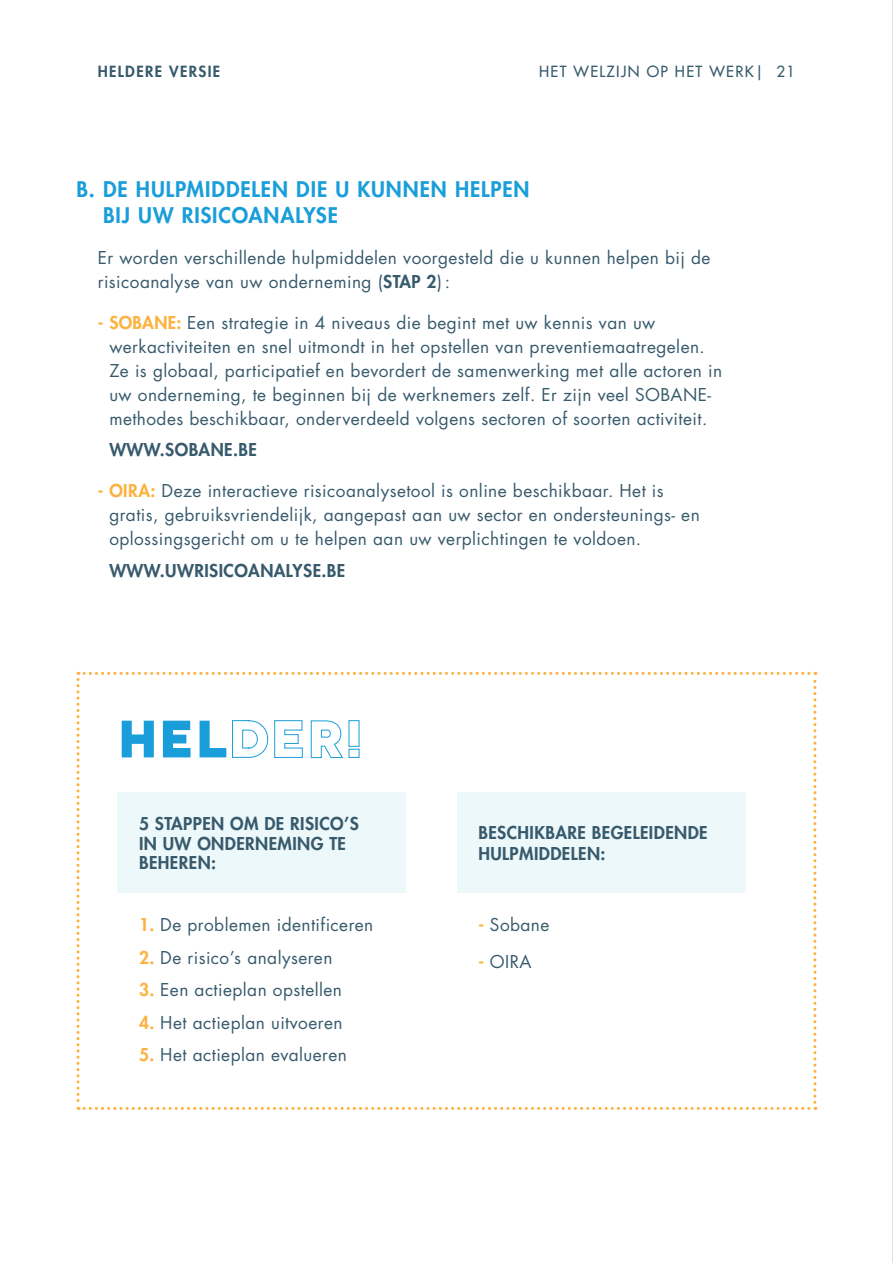
<style>
.page{position:relative;width:893px;height:1263px;background:#fff}
.page>*{position:absolute;margin:0;border:0;box-sizing:border-box;transform-origin:0 0}
.t1{font:800 expanded 52.5px "Novecento";letter-spacing:.025em;color:#1a9ed9}
.t2{font:800 21px/25.5px "Futura Std";letter-spacing:.045em;color:#1a9ed9}
.t3{font:17.25px/24px "Futura Std";letter-spacing:.025em;color:#375a6c}
.t4{font:800 17.25px/19.5px "Futura Std";letter-spacing:.025em;color:#375a6c}
.t5{font:500 15px "Futura Std";letter-spacing:.09em;color:#375a6c}
.t6{font:800 15px "Futura Std";letter-spacing:.09em;color:#375a6c}
.s1{font-weight:800}
.s2{font-weight:800;color:#fcb23f}
</style>
<div class="page">
<svg style="left:77px;top:672px;width:739px;height:438px"></svg>
<div style="left:457px;top:792px;width:288px;height:101px;background:#edf8fb"></div>
<div style="left:118px;top:792px;width:288px;height:101px;background:#edf8fb"></div>
<hr style="left:892px;top:0;width:1px;height:1263px;background:#bdc3cc">
<p class="t6" style="left:98px;top:62px;width:124px">HELDERE VERSIE</p>
<p class="t5" style="left:539px;top:62px;width:258px">HET WELZIJN OP HET WERK| 21</p>
<p class="t2" style="left:103px;top:177px;width:428px;text-indent:-26px">B. DE HULPMIDDELEN DIE U KUNNEN HELPEN<br>BIJ UW RISICOANALYSE</p>
<p class="t3" style="left:98px;top:246px;width:614px">Er worden verschillende hulpmiddelen voorgesteld die u kunnen helpen bij de risicoanalyse van uw onderneming (<span class="s1">STAP 2</span>) :</p>
<p class="t3" style="left:109px;top:311px;width:614px;text-indent:-12px"><span class="s2">- SOBANE:</span> Een strategie in 4 niveaus die begint met uw kennis van uw werkactiviteiten en snel uitmondt in het opstellen van preventiemaatregelen.<br>Ze is globaal, participatief en bevordert de samenwerking met alle actoren in uw onderneming, te beginnen bij de werknemers zelf. Er zijn veel SOBANE&shy;methodes beschikbaar, onderverdeeld volgens sectoren of soorten activiteit.</p>
<p class="t4" style="left:109px;top:440px;width:149px">WWW.SOBANE.BE</p>
<p class="t3" style="left:109px;top:479px;width:592px;text-indent:-12px"><span class="s2">- OIRA:</span> Deze interactieve risicoanalysetool is online beschikbaar. Het is gratis, gebruiksvriendelijk, aangepast aan uw sector en ondersteunings- en oplossingsgericht om u te helpen aan uw verplichtingen te voldoen.</p>
<p class="t4" style="left:109px;top:561px;width:237px">WWW.UWRISICOANALYSE.BE</p>
<h1 class="t1" style="left:118px;top:705px;width:247px">HELDER!</h1>
<p class="t4" style="left:139px;top:814px;width:221px">5 STAPPEN OM DE RISICO’S<br>IN UW ONDERNEMING TE<br>BEHEREN:</p>
<p class="t3" style="left:139px;top:913px;width:236px"><span class="s2">1.</span> De problemen identificeren</p>
<p class="t3" style="left:139px;top:945px;width:195px"><span class="s2">2.</span> De risico’s analyseren</p>
<p class="t3" style="left:139px;top:978px;width:204px"><span class="s2">3.</span> Een actieplan opstellen</p>
<p class="t3" style="left:139px;top:1010px;width:205px"><span class="s2">4.</span> Het actieplan uitvoeren</p>
<p class="t3" style="left:139px;top:1043px;width:209px"><span class="s2">5.</span> Het actieplan evalueren</p>
<p class="t4" style="left:478px;top:823px;width:231px;line-height:20.7px">BESCHIKBARE BEGELEIDENDE<br>HULPMIDDELEN:</p>
<p class="t3" style="left:478px;top:913px;width:73px"><span class="s2">-</span> Sobane</p>
<p class="t3" style="left:478px;top:950px;width:55px"><span class="s2">-</span> OIRA</p>
</div>
